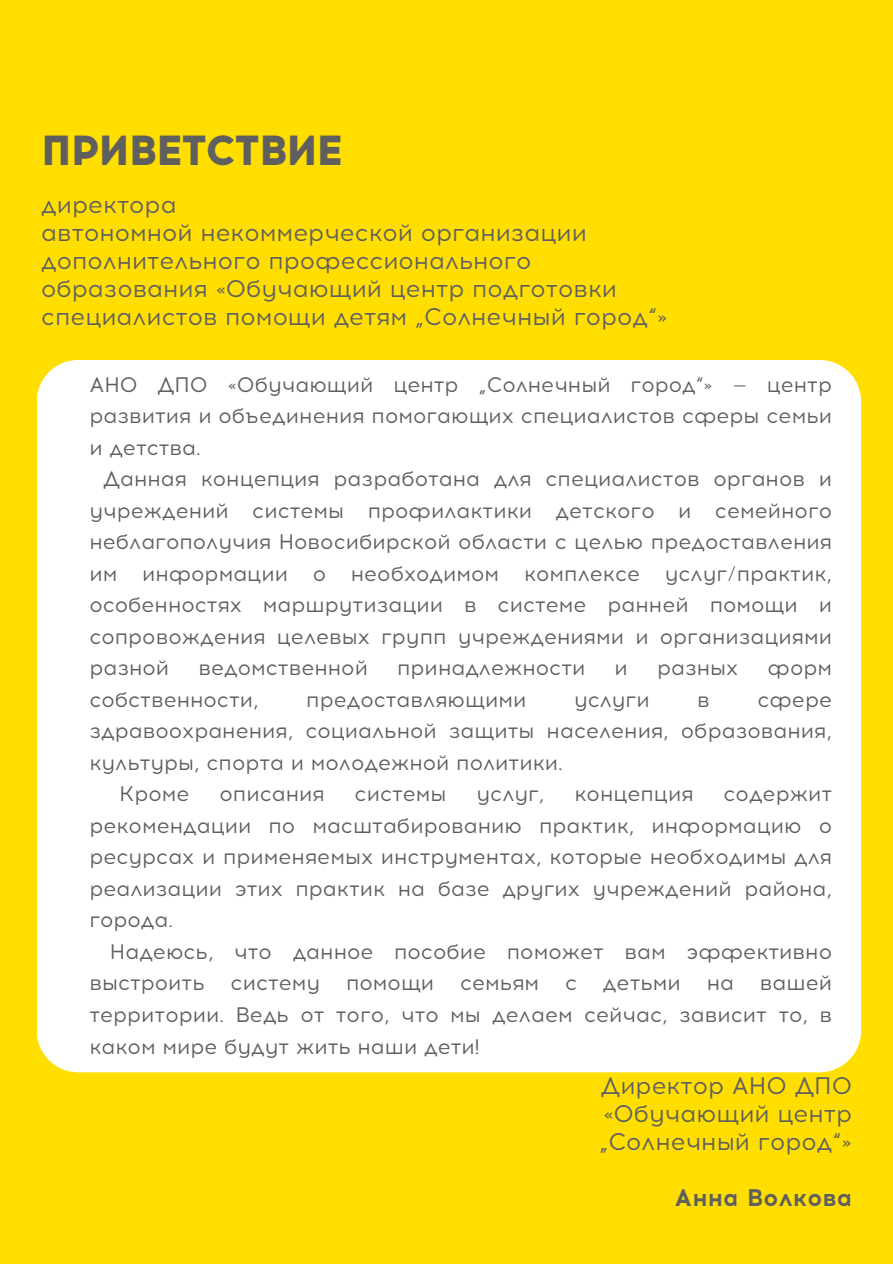
<style>
.page{position:relative;width:893px;height:1264px;background:#fff}
.page>*{position:absolute;margin:0;border:0;box-sizing:border-box;transform-origin:0 0}
.t1{font:800 42px "Acrom";letter-spacing:-.035em;color:#5f5f5f}
.t2{font:24px/28.2px "Acrom";color:#5f5f5f;text-align:justify}
.t3{font:700 24px "Acrom";color:#5f5f5f}
.t4{font:21px/31.5px "Acrom";color:#5f5f5f;text-align:justify}
</style>
<div class="page">
<div style="left:0;top:0;width:892px;height:1263px;background:#ffde00"></div>
<div style="left:37px;top:360px;width:823px;height:712px;background:#fff"></div>
<p class="t1" style="left:41px;top:125px;width:303px">ПРИВЕТСТВИЕ</p>
<h2 class="t2" style="left:41px;top:190px;width:628px;text-align:left">директора<br>автономной некоммерческой организации дополнительного профессионального образования «Обучающий центр подготовки специалистов помощи детям „Солнечный город“»</h2>
<h1 class="t4" style="left:89px;top:368px;width:744px">АНО ДПО «Обучающий центр „Солнечный город“» — центр развития и объединения помогающих специалистов сферы семьи и детства.</h1>
<h3 class="t4" style="left:89px;top:463px;width:744px;text-indent:14px">Данная концепция разработана для специалистов органов и учреждений системы профилактики детского и семейного неблагополучия Новосибирской области с целью предоставления им информации о необходимом комплексе услуг/практик, особенностях маршрутизации в системе ранней помощи и сопровождения целевых групп учреждениями и организациями разной</h3>
<h3 class="t4" style="left:198px;top:652px;width:171px">ведомственной</h3>
<h3 class="t4" style="left:397px;top:652px;width:190px">принадлежности</h3>
<h3 class="t4" style="left:614px;top:652px;width:15px">и</h3>
<h3 class="t4" style="left:657px;top:652px;width:83px">разных</h3>
<h3 class="t4" style="left:767px;top:652px;width:66px">форм</h3>
<h3 class="t4" style="left:89px;top:683px;width:171px">собственности,</h3>
<h3 class="t4" style="left:306px;top:683px;width:222px">предоставляющими</h3>
<h3 class="t4" style="left:574px;top:683px;width:77px">услуги</h3>
<h3 class="t4" style="left:697px;top:683px;width:14px">в</h3>
<h3 class="t4" style="left:89px;top:683px;width:744px;text-indent:668px">сфере здравоохранения, социальной защиты населения, образования, культуры, спорта и молодежной политики.</h3>
<p class="t4" style="left:119px;top:778px;width:72px">Кроме</p>
<p class="t4" style="left:219px;top:778px;width:107px">описания</p>
<p class="t4" style="left:354px;top:778px;width:93px">системы</p>
<p class="t4" style="left:476px;top:778px;width:69px">услуг,</p>
<p class="t4" style="left:574px;top:778px;width:121px">концепция</p>
<p class="t4" style="left:89px;top:778px;width:744px;text-indent:634px">содержит рекомендации по масштабированию практик, информацию о ресурсах и применяемых инструментах, которые необходимы для реализации этих практик на базе других учреждений района, города.</p>
<p class="t4" style="left:89px;top:935px;width:744px;text-indent:21px">Надеюсь, что данное пособие поможет вам эффективно выстроить систему помощи семьям с детьми на вашей территории. Ведь от того, что мы делаем сейчас, зависит то, в каком мире будут жить наши дети!</p>
<p class="t2" style="left:599px;top:1071px;width:254px">Директор АНО ДПО «Обучающий центр „Солнечный город“»</p>
<h3 class="t3" style="left:674px;top:1183px;width:179px">Анна Волкова</h3>
</div>
